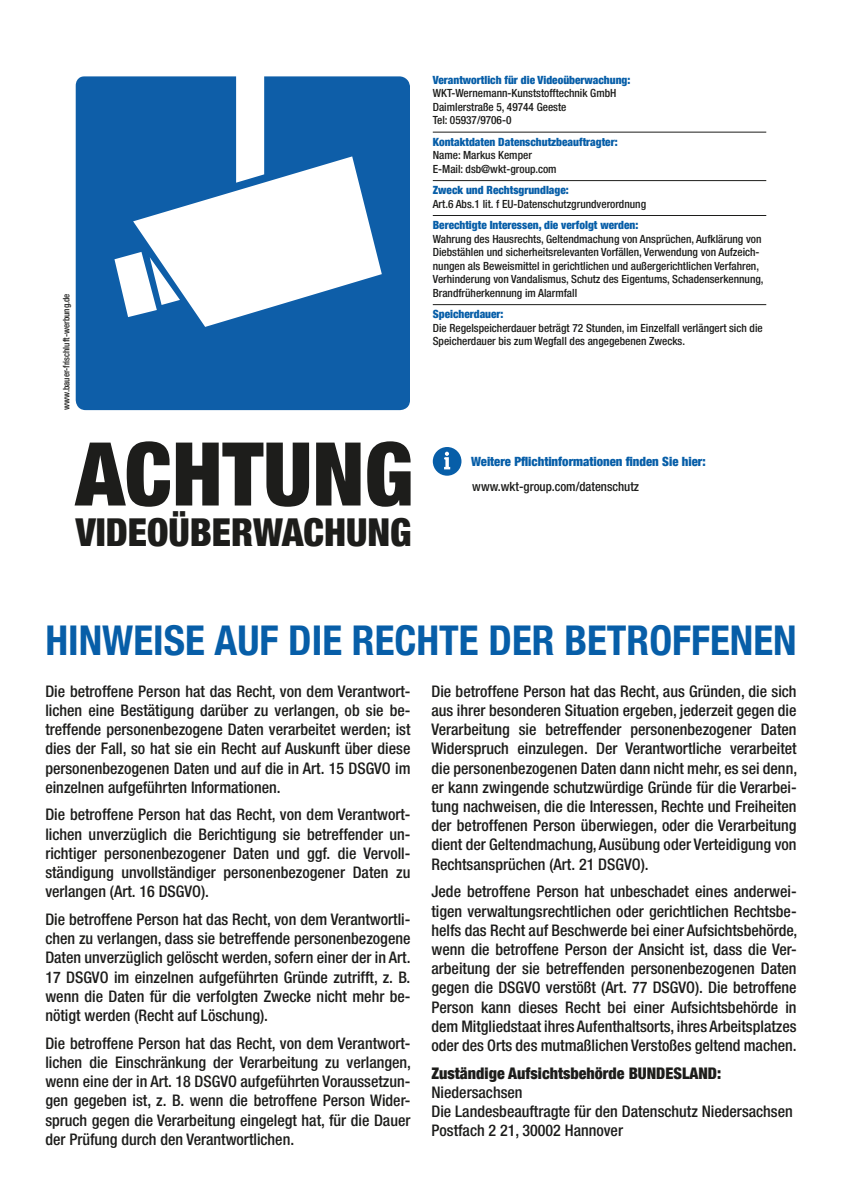
<style>
.page{position:relative;width:842px;height:1191px;background:#fff}
.page>*{position:absolute;margin:0;border:0;box-sizing:border-box;transform-origin:0 0}
.t1{font:900 condensed 88.1px "Helvetica Neue LT Com";color:#1d1d1b}
.t2{font:700 condensed 41px "Helvetica Neue LT Com";color:#075ea8}
.t3{font:900 condensed 38.4px "Helvetica Neue LT Com";color:#1d1d1b}
.t4{font:500 condensed 16px/19.2px "Helvetica Neue LT Com";color:#1d1d1b;text-align:justify}
.t5{font:900 condensed 12.7px "Helvetica Neue LT Com";color:#075ea8}
.t6{font:500 condensed 12.7px "Helvetica Neue LT Com";color:#1d1d1b}
.t7{font:500 condensed 11.3px/13.6px "Helvetica Neue LT Com";color:#1d1d1b}
.t8{font:500 condensed 8.9px "Helvetica Neue LT Com";color:#1d1d1b}
.s1{font-weight:900;color:#075ea8}
.s2{font-weight:900}
</style>
<div class="page">
<div style="left:76px;top:76px;width:334px;height:334px;background:#0e5ea8"></div>
<svg style="left:236px;top:76px;width:28px;height:80px"></svg>
<svg style="left:133px;top:156px;width:249px;height:171px"></svg>
<svg style="left:114px;top:252px;width:66px;height:65px"></svg>
<div style="left:433px;top:447px;width:28px;height:29px;background:#075ea8;border-radius:50%"></div>
<svg style="left:444px;top:452px;width:6px;height:17px"></svg>
<hr style="left:433px;top:132px;width:333px;height:1px;background:#1d1d1b">
<hr style="left:433px;top:180px;width:333px;height:1px;background:#1d1d1b">
<hr style="left:433px;top:215px;width:333px;height:1px;background:#1d1d1b">
<hr style="left:433px;top:304px;width:333px;height:1px;background:#1d1d1b">
<p class="t8" style="left:61px;top:410px;width:118px;rotate:-90deg">www.bauer-frischluft-werbung.de</p>
<p class="t1" style="left:76px;top:421px;width:339px">ACHTUNG</p>
<p class="t3" style="left:76px;top:510px;width:337px">VIDEOÜBERWACHUNG</p>
<p class="t7" style="left:433px;top:73px;width:199px"><span class="s1">Verantwortlich für die Videoüberwachung:<br></span>WKT-Wernemann-Kunststofftechnik GmbH Daimlerstraße 5, 49744 Geeste<br>Tel: 05937/9706-0</p>
<p class="t7" style="left:433px;top:135px;width:186px"><span class="s1">Kontaktdaten Datenschutzbeauftragter:<br></span>Name: Markus Kemper<br>E-Mail: dsb@wkt-group.com</p>
<p class="t7" style="left:433px;top:183px;width:215px"><span class="s1">Zweck und Rechtsgrundlage:<br></span>Art.6 Abs.1 lit. f EU-Datenschutzgrundverordnung</p>
<p class="t7" style="left:433px;top:218px;width:332px"><span class="s1">Berechtigte Interessen, die verfolgt werden:<br></span>Wahrung des Hausrechts, Geltendmachung von Ansprüchen, Aufklärung von Diebstählen und sicherheitsrelevanten Vorfällen, Verwendung von Aufzeich&shy;nungen als Beweismittel in gerichtlichen und außergerichtlichen Verfahren, Verhinderung von Vandalismus, Schutz des Eigentums, Schadenserkennung, Brandfrüherkennung im Alarmfall</p>
<p class="t7" style="left:433px;top:307px;width:331px"><span class="s1">Speicherdauer:<br></span>Die Regelspeicherdauer beträgt 72 Stunden, im Einzelfall verlängert sich die<br>Speicherdauer bis zum Wegfall des angegebenen Zwecks.</p>
<p class="t5" style="left:471px;top:454px;width:236px">Weitere Pflichtinformationen finden Sie hier:</p>
<p class="t6" style="left:472px;top:479px;width:168px">www.wkt-group.com/datenschutz</p>
<p class="t2" style="left:45px;top:615px;width:753px">HINWEISE AUF DIE RECHTE DER BETROFFENEN</p>
<p class="t4" style="left:45px;top:681px;width:367px">Die betroffene Person hat das Recht, von dem Verantwort&shy;lichen eine Bestätigung darüber zu verlangen, ob sie be&shy;treffende personenbezogene Daten verarbeitet werden; ist dies der Fall, so hat sie ein Recht auf Auskunft über diese personenbezogenen Daten und auf die in Art. 15 DSGVO im einzelnen aufgeführten Informationen.</p>
<p class="t4" style="left:45px;top:805px;width:367px">Die betroffene Person hat das Recht, von dem Verantwort&shy;lichen unverzüglich die Berichtigung sie betreffender un&shy;richtiger personenbezogener Daten und ggf. die Vervoll&shy;ständigung unvollständiger personenbezogener Daten zu verlangen (Art. 16 DSGVO).</p>
<p class="t4" style="left:45px;top:909px;width:367px">Die betroffene Person hat das Recht, von dem Verantwortli&shy;chen zu verlangen, dass sie betreffende personenbezogene Daten unverzüglich gelöscht werden, sofern einer der in Art.<br>17 DSGVO im einzelnen aufgeführten Gründe zutrifft, z. B. wenn die Daten für die verfolgten Zwecke nicht mehr be&shy;nötigt werden (Recht auf Löschung).</p>
<p class="t4" style="left:45px;top:1033px;width:367px">Die betroffene Person hat das Recht, von dem Verantwort&shy;lichen die Einschränkung der Verarbeitung zu verlangen, wenn eine der in Art. 18 DSGVO aufgeführten Voraussetzun&shy;gen gegeben ist, z. B. wenn die betroffene Person Wider&shy;spruch gegen die Verarbeitung eingelegt hat, für die Dauer der Prüfung durch den Verantwortlichen.</p>
<p class="t4" style="left:431px;top:681px;width:367px">Die betroffene Person hat das Recht, aus Gründen, die sich aus ihrer besonderen Situation ergeben, jederzeit gegen die Verarbeitung sie betreffender personenbezogener Daten Widerspruch einzulegen. Der Verantwortliche verarbeitet die personenbezogenen Daten dann nicht mehr, es sei denn, er kann zwingende schutzwürdige Gründe für die Verarbei&shy;tung nachweisen, die die Interessen, Rechte und Freiheiten der betroffenen Person überwiegen, oder die Verarbeitung dient der Geltendmachung, Ausübung oder Verteidigung von Rechtsansprüchen (Art. 21 DSGVO).</p>
<p class="t4" style="left:431px;top:882px;width:367px">Jede betroffene Person hat unbeschadet eines anderwei&shy;tigen verwaltungsrechtlichen oder gerichtlichen Rechtsbe&shy;helfs das Recht auf Beschwerde bei einer Aufsichtsbehörde, wenn die betroffene Person der Ansicht ist, dass die Ver&shy;arbeitung der sie betreffenden personenbezogenen Daten gegen die DSGVO verstößt (Art. 77 DSGVO). Die betroffene Person kann dieses Recht bei einer Aufsichtsbehörde in dem Mitgliedstaat ihres Aufenthaltsorts, ihres Arbeitsplatzes oder des Orts des mutmaßlichen Verstoßes geltend machen.</p>
<p class="t4" style="left:431px;top:1063px;width:363px;text-align:left"><span class="s2">Zuständige Aufsichtsbehörde BUNDESLAND:<br></span>Niedersachsen<br>Die Landesbeauftragte für den Datenschutz Niedersachsen Postfach 2 21, 30002 Hannover</p>
</div>
